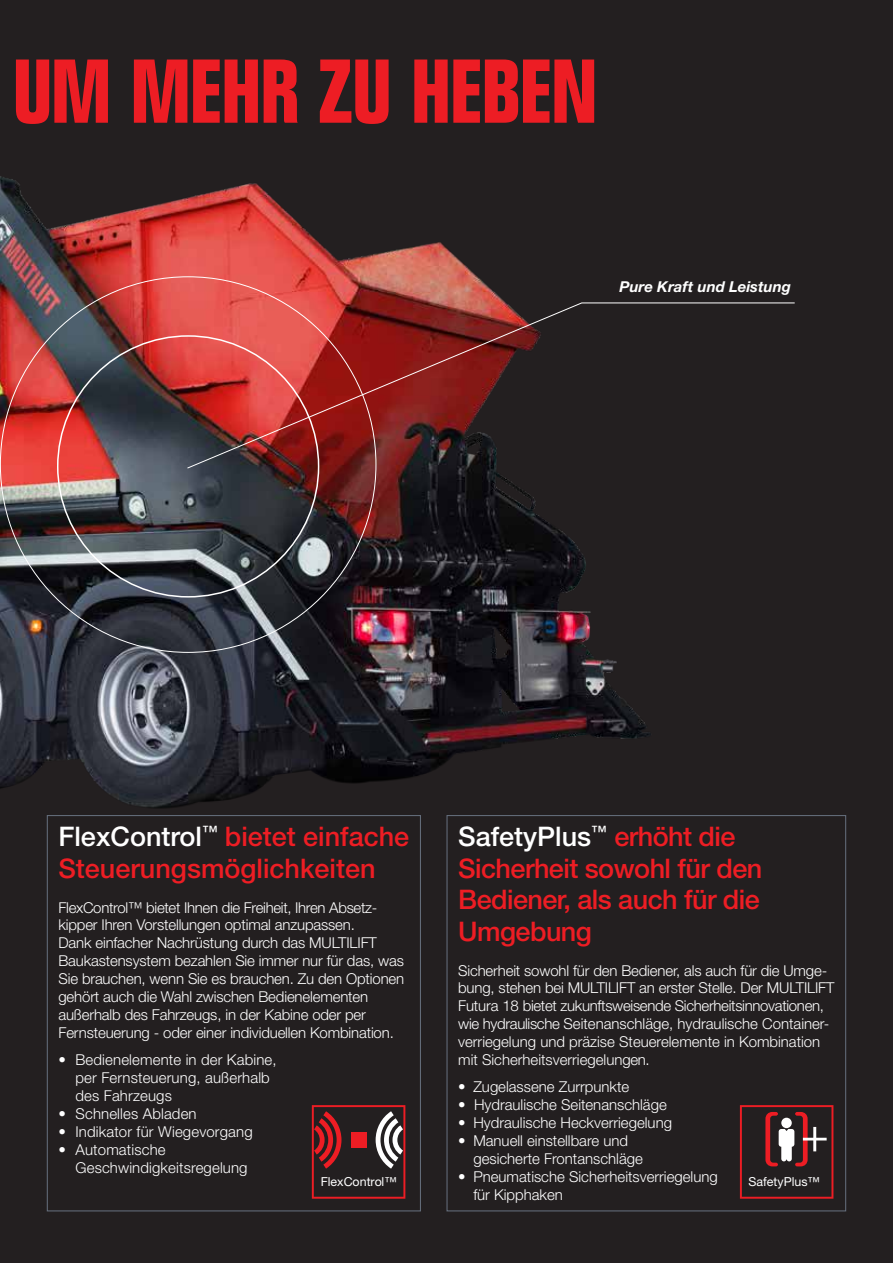
<style>
.page{position:relative;width:893px;height:1263px;background:#231f20}
.page>*{position:absolute;margin:0;border:0;box-sizing:border-box;transform-origin:0 0}
.t1{font:700 condensed 88.5px "Folio Std";letter-spacing:-.015em;color:#ed1d24}
.t2{font:500 27px/31.5px "Helvetica Neue LT Std";letter-spacing:-.02em;color:#ed1d24}
.t3{font:500 27px/31.5px "Helvetica Neue LT Std";color:#ed1d24}
.t4{font:300 15px/18px "Helvetica Neue LT Std";letter-spacing:-.01em;color:#fff}
.t5{font:300 15px/18px "Helvetica Neue LT Std";letter-spacing:.01em;color:#fff}
.t6{font:italic 700 15px "Helvetica Neue LT Pro";color:#fff}
.t7{font:12.45px "Helvetica Neue LT Std";color:#fff}
.s1{color:#fff}
.s2{font-style:inherit}
</style>
<div class="page">
<img style="left:0;top:176px;width:651px;height:641px">
<div style="left:47px;top:815px;width:374px;height:396px;border:1px solid #636c7a"></div>
<div style="left:446px;top:815px;width:400px;height:396px;border:1px solid #636c7a"></div>
<svg style="left:740px;top:1105px;width:93px;height:94px"></svg>
<svg style="left:312px;top:1105px;width:93px;height:94px"></svg>
<div style="left:351px;top:1132px;width:16px;height:16px;background:#ed1d24"></div>
<svg style="left:187px;top:302px;width:608px;height:167px"></svg>
<h1 class="t1" style="left:13px;top:43px;width:587px">UM MEHR ZU HEBEN</h1>
<p class="t6" style="left:619px;top:277px;width:173px">Pure Kraft und Leistung</p>
<h2 class="t3" style="left:58px;top:820px;width:352px"><span class="s1">FlexControl</span><sup>™</sup> bietet einfache<br>Steuerungsmöglichkeiten</h2>
<p class="t4" style="left:58px;top:898px;width:347px">FlexControl™ bietet Ihnen die Freiheit, Ihren Absetz-- kipper Ihren Vorstellungen optimal anzupassen.<br>Dank einfacher Nachrüstung durch das MULTILIFT Baukastensystem bezahlen Sie immer nur für das, was Sie brauchen, wenn Sie es brauchen. Zu den Optionen gehört auch die Wahl zwischen Bedienelementen außerhalb des Fahrzeugs, in der Kabine oder per Fernsteuerung - oder einer individuellen Kombination.</p>
<p class="t5" style="left:75px;top:1050px;width:203px;text-indent:-17px">• Bedienelemente in der Kabine, per Fernsteuerung, außerhalb des Fahrzeugs</p>
<p class="t5" style="left:58px;top:1104px;width:140px">• Schnelles Abladen</p>
<p class="t5" style="left:58px;top:1122px;width:196px">• Indikator für Wiegevorgang</p>
<p class="t5" style="left:75px;top:1140px;width:174px;text-indent:-17px">• Automatische<br>Geschwindigkeitsregelung</p>
<h2 class="t2" style="left:458px;top:820px;width:306px"><span class="s1">SafetyPlus</span><sup>™</sup> erhöht die<br>Sicherheit sowohl für den<br>Bediener, als auch für die<br>Umgebung</h2>
<p class="t4" style="left:458px;top:961px;width:378px">Sicherheit sowohl für den Bediener, als auch für die Umge&shy;bung, stehen bei MULTILIFT an erster Stelle. Der MULTILIFT Futura 18 bietet zukunftsweisende Sicherheitsinnovationen, wie hydraulische Seitenanschläge, hydraulische Container&shy;verriegelung und präzise Steuerelemente in Kombination mit Sicherheitsverriegelungen.</p>
<p class="t4" style="left:458px;top:1077px;width:173px">• Zugelassene Zurrpunkte</p>
<p class="t4" style="left:458px;top:1095px;width:210px">• <span class="s2">H</span>ydraulische Seitenanschläge</p>
<p class="t4" style="left:458px;top:1113px;width:215px">• <span class="s2">H</span>ydraulische Heckverriegelung</p>
<p class="t4" style="left:473px;top:1131px;width:171px;text-indent:-15px">• Manuell einstellbare und gesicherte Frontanschläge</p>
<p class="t4" style="left:473px;top:1167px;width:246px;text-indent:-15px">• Pneumatische Sicherheitsverriegelung für Kipphaken</p>
<p class="t7" style="left:321px;top:1174px;width:77px">FlexControl™</p>
<p class="t7" style="left:748px;top:1174px;width:73px">SafetyPlus™</p>
</div>
